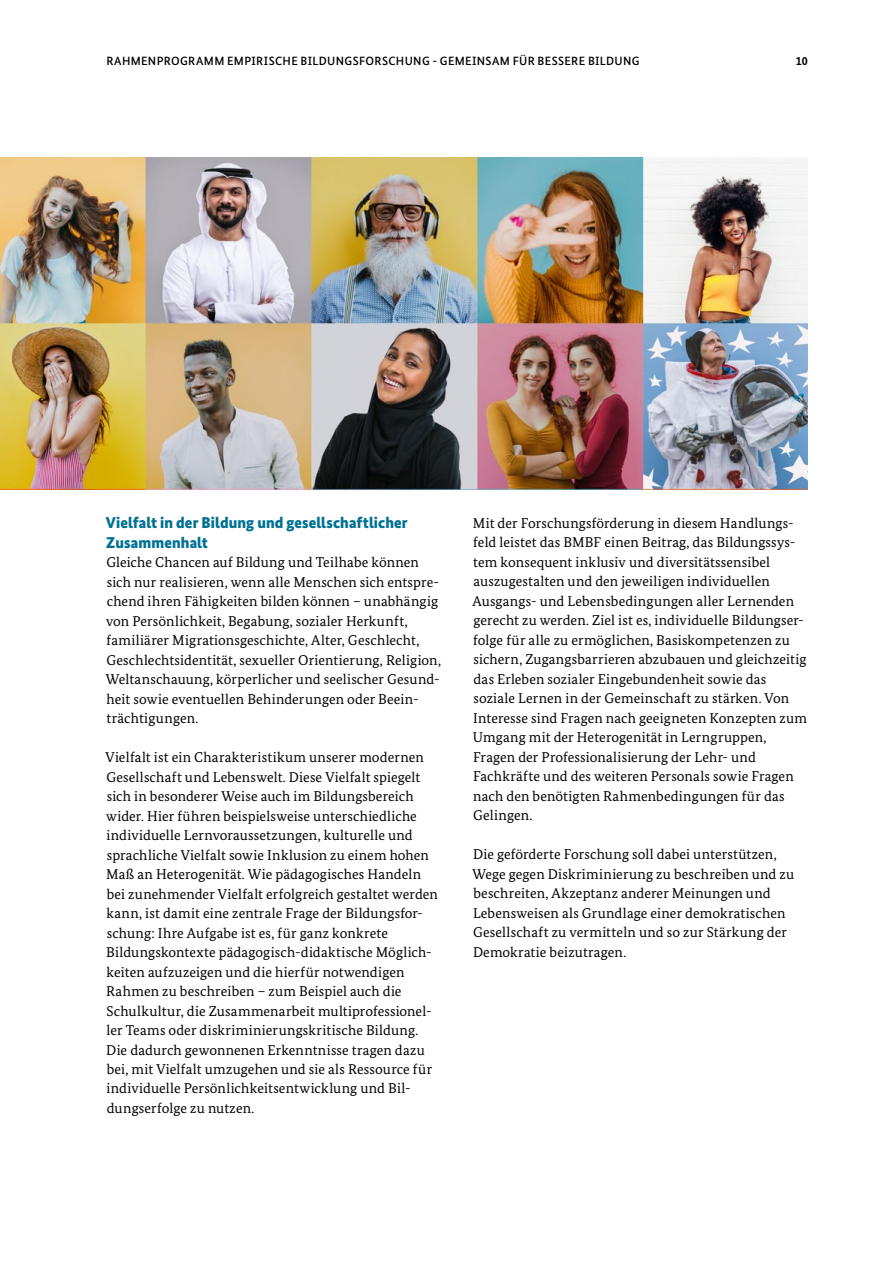
<style>
.page{position:relative;width:893px;height:1263px;background:#fff}
.page>*{position:absolute;margin:0;border:0;box-sizing:border-box;transform-origin:0 0}
.t1{font:900 15.75px/19.5px "Bundes Sans";letter-spacing:.005em;color:#007194}
.t2{font:14.25px/19.5px "Bundes Serif";letter-spacing:.01em;color:#000}
.t3{font:500 12px "Bundes Sans";letter-spacing:.03em;color:#000}
.t4{font:700 12px "Bundes Sans";color:#000}
</style>
<div class="page">
<img style="left:0;top:157px;width:808px;height:332px">
<p class="t3" style="left:106px;top:53px;width:535px">RAHMENPROGRAMM EMPIRISCHE BILDUNGSFORSCHUNG GEMEINSAM FÜR BESSERE BILDUNG</p>
<p class="t3" style="left:432px;top:53px;width:6px">-</p>
<p class="t4" style="left:796px;top:53px;width:14px">10</p>
<p class="t1" style="left:106px;top:513px;width:303px">Vielfalt in der Bildung und gesellschaftlicher<br>Zusammenhalt</p>
<p class="t2" style="left:106px;top:552px;width:337px">Gleiche Chancen auf Bildung und Teilhabe können sich nur realisieren, wenn alle Menschen sich entspre&shy;chend ihren Fähigkeiten bilden können – unabhängig von Persönlichkeit, Begabung, sozialer Herkunft, familiärer Migrationsgeschichte, Alter, Geschlecht, Geschlechtsidentität, sexueller Orientierung, Religion, Weltanschauung, körperlicher und seelischer Gesund&shy;heit sowie eventuellen Behinderungen oder Beein&shy;trächtigungen.</p>
<p class="t2" style="left:106px;top:747px;width:334px">Vielfalt ist ein Charakteristikum unserer modernen Gesellschaft und Lebenswelt. Diese Vielfalt spiegelt sich in besonderer Weise auch im Bildungsbereich wider. Hier führen beispielsweise unterschiedliche individuelle Lernvoraussetzungen, kulturelle und sprachliche Vielfalt sowie Inklusion zu einem hohen Maß an Heterogenität. Wie pädagogisches Handeln bei zunehmender Vielfalt erfolgreich gestaltet werden kann, ist damit eine zentrale Frage der Bildungsfor&shy;schung: Ihre Aufgabe ist es, für ganz konkrete Bildungskontexte pädagogisch-didaktische Möglich&shy;keiten aufzuzeigen und die hierfür notwendigen Rahmen zu beschreiben – zum Beispiel auch die Schulkultur, die Zusammenarbeit multiprofessionel&shy;ler Teams oder diskriminierungskritische Bildung.<br>Die dadurch gewonnenen Erkenntnisse tragen dazu bei, mit Vielfalt umzugehen und sie als Ressource für individuelle Persönlichkeitsentwicklung und Bil&shy;dungserfolge zu nutzen.</p>
<p class="t2" style="left:472px;top:513px;width:336px">Mit der Forschungsförderung in diesem Handlungs&shy;feld leistet das BMBF einen Beitrag, das Bildungssys&shy;tem konsequent inklusiv und diversitätssensibel auszugestalten und den jeweiligen individuellen Ausgangs- und Lebensbedingungen aller Lernenden gerecht zu werden. Ziel ist es, individuelle Bildungser&shy;folge für alle zu ermöglichen, Basiskompetenzen zu sichern, Zugangsbarrieren abzubauen und gleichzeitig das Erleben sozialer Eingebundenheit sowie das soziale Lernen in der Gemeinschaft zu stärken. Von Interesse sind Fragen nach geeigneten Konzepten zum Umgang mit der Heterogenität in Lerngruppen, Fragen der Professionalisierung der Lehr- und Fachkräfte und des weiteren Personals sowie Fragen nach den benötigten Rahmenbedingungen für das Gelingen.</p>
<p class="t2" style="left:472px;top:844px;width:323px">Die geförderte Forschung soll dabei unterstützen, Wege gegen Diskriminierung zu beschreiben und zu beschreiten, Akzeptanz anderer Meinungen und Lebensweisen als Grundlage einer demokratischen Gesellschaft zu vermitteln und so zur Stärkung der Demokratie beizutragen.</p>
</div>
